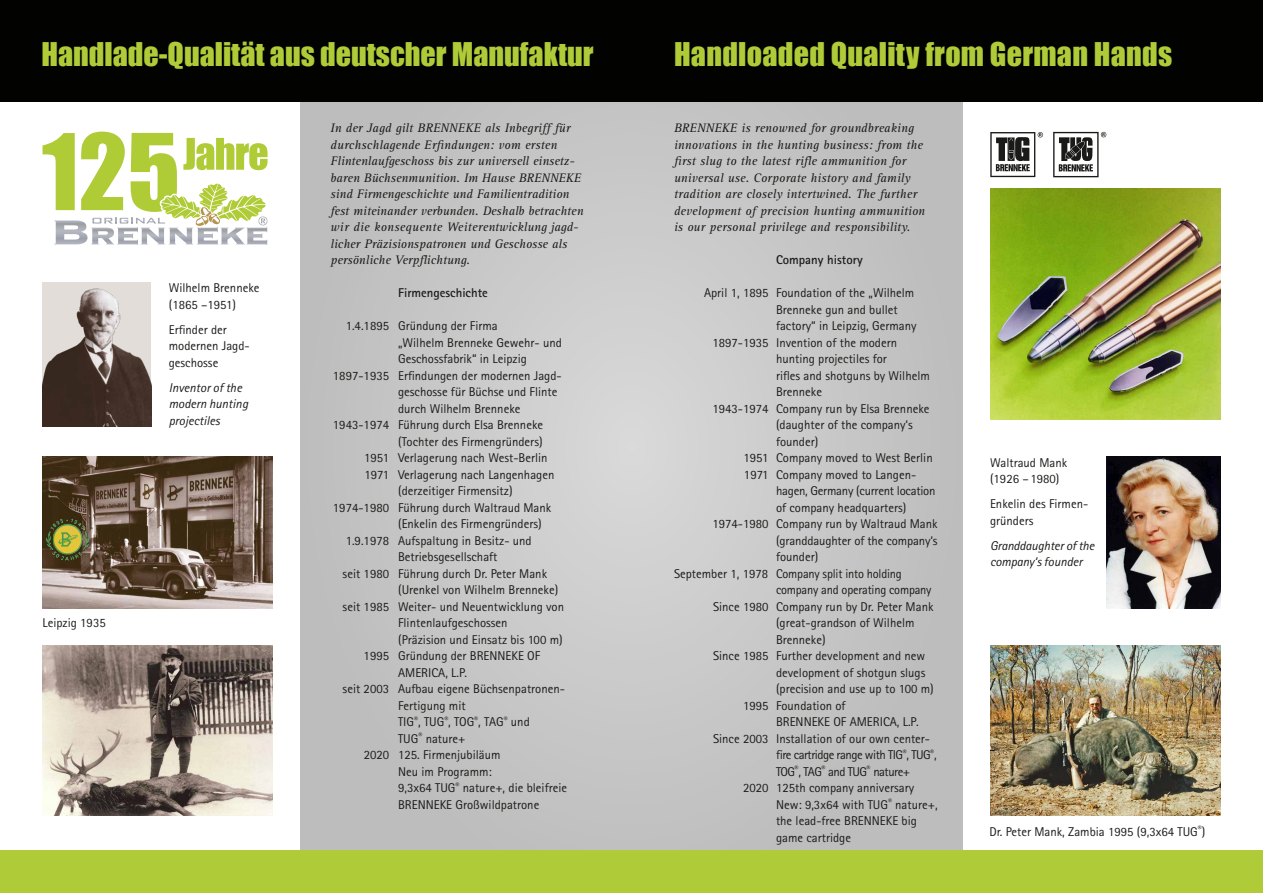
<style>
.page{position:relative;width:1263px;height:893px;background:#fff}
.page>*{position:absolute;margin:0;border:0;box-sizing:border-box;transform-origin:0 0}
.t1{font:30px "Impact";color:#afcb38}
.t2{font:12.75px/16.5px "Rotis Sans Serif";color:#1a1a18}
.t3{font:italic 12.75px/16.5px "Rotis Serif";letter-spacing:.01em;color:#1a1a18}
.t4{font:italic 12.75px/16.5px "Rotis Sans Serif";color:#1a1a18}
.t5{font:12.75px "Rotis Sans Serif";letter-spacing:-.04em;color:#1a1a18}
.t6{font:700 12.75px "Rotis Sans Serif";color:#1a1a18}
.t7{font:12.75px "Rotis Sans Serif";letter-spacing:-.02em;color:#1a1a18}
</style>
<div class="page">
<svg style="left:301px;top:102px;width:661px;height:748px"></svg>
<div style="left:0;top:850px;width:1263px;height:43px;background:#afcb38"></div>
<img style="left:43px;top:282px;width:108px;height:144px">
<img style="left:1106px;top:457px;width:114px;height:151px">
<img style="left:43px;top:457px;width:230px;height:152px">
<img style="left:43px;top:646px;width:230px;height:170px">
<img style="left:990px;top:646px;width:230px;height:170px">
<img style="left:42px;top:513px;width:53px;height:53px">
<img style="left:990px;top:188px;width:230px;height:231px">
<div style="left:0;top:0;width:1263px;height:102px;background:#020300"></div>
<svg style="left:43px;top:132px;width:225px;height:113px"></svg>
<svg style="left:990px;top:132px;width:53px;height:45px"></svg>
<svg style="left:1053px;top:132px;width:53px;height:45px"></svg>
<h1 class="t1" style="left:41px;top:31px;width:554px">Handlade-Qualität aus deutscher Manufaktur</h1>
<h1 class="t1" style="left:674px;top:31px;width:500px">Handloaded Quality from German Hands</h1>
<p class="t2" style="left:169px;top:280px;width:92px">Wilhelm Brenneke (1865 –1951)</p>
<p class="t2" style="left:169px;top:321px;width:81px">Erfinder der modernen Jagd&shy;geschosse</p>
<p class="t4" style="left:169px;top:379px;width:81px">Inventor of the modern hunting projectiles</p>
<p class="t2" style="left:43px;top:615px;width:65px">Leipzig 1935</p>
<p class="t3" style="left:331px;top:120px;width:254px">In der Jagd gilt BRENNEKE als Inbegriff für durchschlagende Erfindungen: vom ersten Flintenlaufgeschoss bis zur universell einsetz&shy;baren Büchsenmunition. Im Hause BRENNEKE sind Firmengeschichte und Familientradition fest miteinander verbunden. Deshalb betrachten wir die konsequente Weiterentwicklung jagd&shy;licher Präzisionspatronen und Geschosse als persönliche Verpflichtung.</p>
<p class="t6" style="left:398px;top:285px;width:91px">Firmengeschichte</p>
<p class="t2" style="left:346px;top:318px;width:154px">1.4.1895 Gründung der Firma</p>
<p class="t2" style="left:398px;top:334px;width:165px">„Wilhelm Brenneke Gewehr- und</p>
<p class="t2" style="left:398px;top:351px;width:130px">Geschossfabrik“ in Leipzig</p>
<p class="t2" style="left:333px;top:367px;width:229px">1897-1935 Erfindungen der modernen Jagd-</p>
<p class="t2" style="left:398px;top:384px;width:161px">geschosse für Büchse und Flinte</p>
<p class="t2" style="left:398px;top:400px;width:124px">durch Wilhelm Brenneke</p>
<p class="t2" style="left:333px;top:417px;width:212px">1943-1974 Führung durch Elsa Brenneke</p>
<p class="t2" style="left:398px;top:433px;width:146px">(Tochter des Firmengründers)</p>
<p class="t2" style="left:364px;top:450px;width:185px">1951 Verlagerung nach West-Berlin</p>
<p class="t2" style="left:365px;top:466px;width:191px">1971 Verlagerung nach Langenhagen</p>
<p class="t2" style="left:398px;top:483px;width:116px">(derzeitiger Firmensitz)</p>
<p class="t2" style="left:333px;top:499px;width:220px">1974-1980 Führung durch Waltraud Mank</p>
<p class="t2" style="left:398px;top:516px;width:145px">(Enkelin des Firmengründers)</p>
<p class="t2" style="left:346px;top:532px;width:188px">1.9.1978 Aufspaltung in Besitz- und</p>
<p class="t2" style="left:398px;top:549px;width:101px">Betriebsgesellschaft</p>
<p class="t2" style="left:343px;top:565px;width:206px">seit 1980 Führung durch Dr. Peter Mank</p>
<p class="t2" style="left:398px;top:582px;width:162px">(Urenkel von Wilhelm Brenneke)</p>
<p class="t2" style="left:343px;top:598px;width:223px">seit 1985 Weiter- und Neuentwicklung von</p>
<p class="t2" style="left:398px;top:615px;width:111px">Flintenlaufgeschossen</p>
<p class="t2" style="left:398px;top:631px;width:166px">(Präzision und Einsatz bis 100 m)</p>
<p class="t2" style="left:364px;top:648px;width:178px">1995 Gründung der BRENNEKE OF</p>
<p class="t2" style="left:398px;top:664px;width:70px">AMERICA, L.P.</p>
<p class="t2" style="left:343px;top:681px;width:224px">seit 2003 Aufbau eigene Büchsenpatronen-</p>
<p class="t2" style="left:398px;top:697px;width:69px">Fertigung mit</p>
<p class="t2" style="left:398px;top:714px;width:133px">TIG<sup>®</sup>, TUG<sup>®</sup>, TOG<sup>®</sup>, TAG<sup>®</sup> und</p>
<p class="t2" style="left:398px;top:730px;width:69px">TUG<sup>®</sup> nature+</p>
<p class="t2" style="left:364px;top:747px;width:138px">2020 125. Firmenjubiläum</p>
<p class="t2" style="left:398px;top:763px;width:95px">Neu im Programm:</p>
<p class="t2" style="left:398px;top:780px;width:170px">9,3x64 TUG<sup>®</sup> nature+, die bleifreie</p>
<p class="t2" style="left:398px;top:796px;width:143px">BRENNEKE Großwildpatrone</p>
<p class="t3" style="left:674px;top:120px;width:253px">BRENNEKE is renowned for groundbreaking innovations in the hunting business: from the first slug to the latest rifle ammunition for universal use. Corporate history and family tradition are closely intertwined. The further development of precision hunting ammunition is our personal privilege and responsibility.</p>
<p class="t6" style="left:776px;top:252px;width:88px">Company history</p>
<p class="t2" style="left:704px;top:285px;width:212px">April 1, 1895 Foundation of the „Wilhelm</p>
<p class="t2" style="left:776px;top:301px;width:123px">Brenneke gun and bullet</p>
<p class="t2" style="left:776px;top:318px;width:142px">factory“ in Leipzig, Germany</p>
<p class="t2" style="left:712px;top:334px;width:186px">1897-1935 Invention of the modern</p>
<p class="t2" style="left:776px;top:351px;width:112px">hunting projectiles for</p>
<p class="t2" style="left:776px;top:367px;width:155px">rifles and shotguns by Wilhelm</p>
<p class="t2" style="left:776px;top:384px;width:48px">Brenneke</p>
<p class="t2" style="left:712px;top:400px;width:219px">1943-1974 Company run by Elsa Brenneke</p>
<p class="t2" style="left:776px;top:417px;width:138px">(daughter of the company‘s</p>
<p class="t2" style="left:776px;top:433px;width:44px">founder)</p>
<p class="t2" style="left:743px;top:450px;width:191px">1951 Company moved to West Berlin</p>
<p class="t2" style="left:744px;top:466px;width:172px">1971 Company moved to Langen-</p>
<p class="t7" style="left:776px;top:483px;width:161px">hagen, Germany (current location</p>
<p class="t2" style="left:776px;top:499px;width:132px">of company headquarters)</p>
<p class="t2" style="left:712px;top:516px;width:227px">1974-1980 Company run by Waltraud Mank</p>
<p class="t2" style="left:776px;top:532px;width:163px">(granddaughter of the company‘s</p>
<p class="t2" style="left:776px;top:549px;width:44px">founder)</p>
<p class="t2" style="left:674px;top:565px;width:229px">September 1, 1978 Company split into holding</p>
<p class="t2" style="left:776px;top:582px;width:157px">company and operating company</p>
<p class="t2" style="left:713px;top:598px;width:222px">Since 1980 Company run by Dr. Peter Mank</p>
<p class="t2" style="left:776px;top:615px;width:140px">(great-grandson of Wilhelm</p>
<p class="t2" style="left:776px;top:631px;width:51px">Brenneke)</p>
<p class="t2" style="left:713px;top:648px;width:214px">Since 1985 Further development and new</p>
<p class="t2" style="left:776px;top:664px;width:151px">development of shotgun slugs</p>
<p class="t2" style="left:776px;top:681px;width:159px">(precision and use up to 100 m)</p>
<p class="t2" style="left:743px;top:697px;width:104px">1995 Foundation of</p>
<p class="t2" style="left:776px;top:714px;width:144px">BRENNEKE OF AMERICA, L.P.</p>
<p class="t2" style="left:713px;top:730px;width:217px">Since 2003 Installation of our own center-</p>
<p class="t5" style="left:776px;top:747px;width:162px">fire cartridge range with TIG<sup>®</sup>, TUG<sup>®</sup>,</p>
<p class="t5" style="left:776px;top:764px;width:136px">TOG<sup>®</sup>, TAG<sup>®</sup> and TUG<sup>®</sup> nature+</p>
<p class="t2" style="left:743px;top:780px;width:172px">2020 125th company anniversary</p>
<p class="t2" style="left:776px;top:796px;width:163px">New: 9,3x64 with TUG<sup>®</sup> nature+,</p>
<p class="t2" style="left:776px;top:813px;width:142px">the lead-free BRENNEKE big</p>
<p class="t2" style="left:776px;top:829px;width:77px">game cartridge</p>
<p class="t2" style="left:990px;top:454px;width:79px">Waltraud Mank (1926 – 1980)</p>
<p class="t2" style="left:990px;top:495px;width:100px">Enkelin des Firmen&shy;gründers</p>
<p class="t4" style="left:990px;top:537px;width:106px">Granddaughter of the company‘s founder</p>
<p class="t2" style="left:989px;top:823px;width:217px">Dr. Peter Mank, Zambia 1995 (9,3x64 TUG<sup>®</sup>)</p>
</div>
